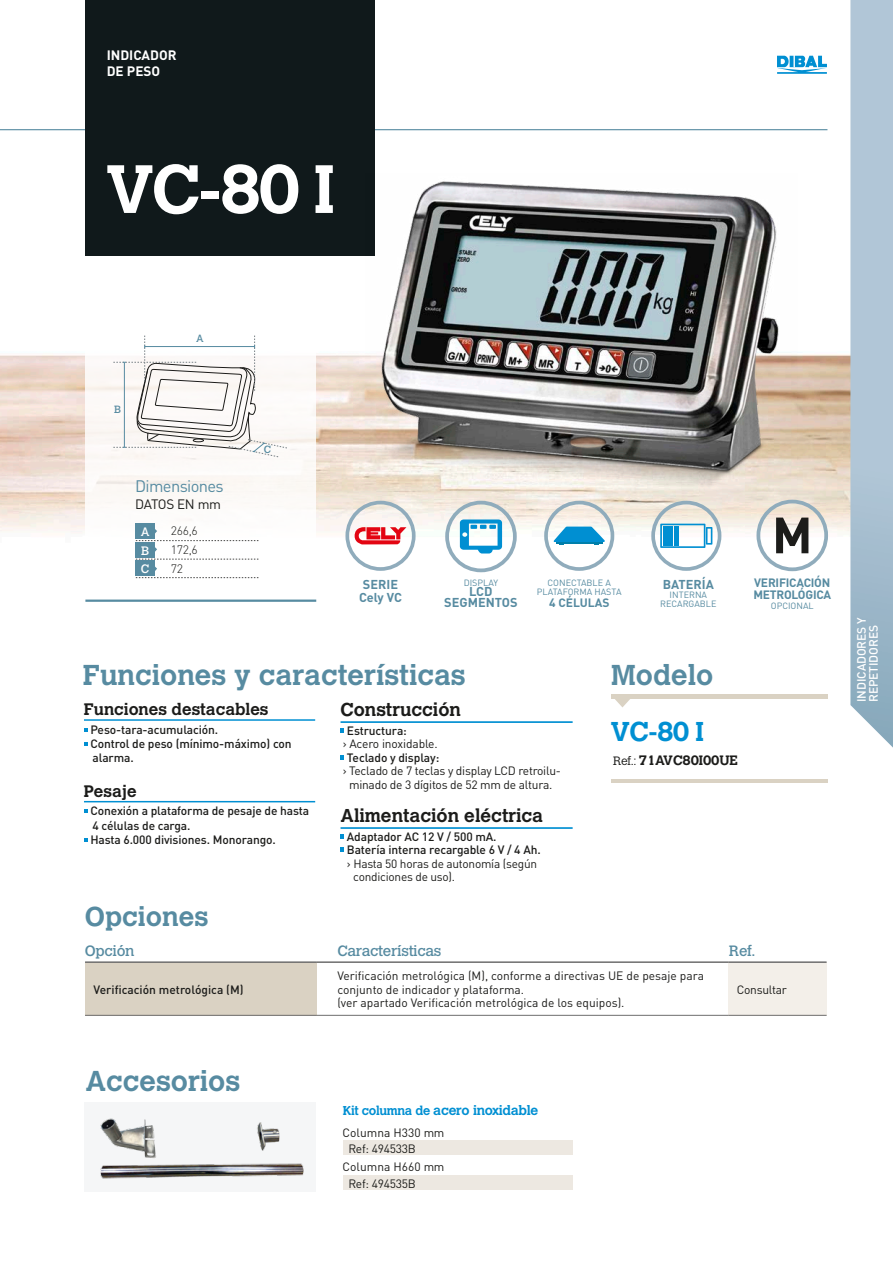
<style>
.page{position:relative;width:893px;height:1263px;background:#fff}
.page>*{position:absolute;margin:0;border:0;box-sizing:border-box;transform-origin:0 0}
.t1{font:700 67.65px "Calvert MT Std";color:#fff}
.t2{font:700 28.5px "Calvert MT Std";color:#578ba1}
.t3{font:700 27px "Calvert MT Std";color:#578ba1}
.t4{font:700 27px "Calvert MT Std";color:#008fd2}
.t5{font:700 18.45px "Calvert MT Std";color:#1c1c1a}
.t6{font:700 16.5px "Calvert MT Std";color:#1c1c1a}
.t7{font:16.5px "DIN";letter-spacing:-.04em;color:#578ba1}
.t8{font:14.85px "Calvert MT Std";letter-spacing:-.02em;color:#578ba1}
.t9{font:700 13.5px "Calvert MT Std";letter-spacing:-.02em;color:#008fd2}
.t10{font:700 13.5px "Calvert MT Std";letter-spacing:-.01em;color:#1c1c1a}
.t11{font:700 13.5px/16.2px "DIN";color:#fff}
.t12{font:13.5px "DIN";letter-spacing:-.025em;color:#1c1c1a}
.t13{font:700 12.75px/12.8px "DIN";color:#578ba1;text-align:center}
.t14{font:300 12.15px/18.9px "DIN";letter-spacing:-.02em;color:#1c1c1a;text-align:justify}
.t15{font:12.15px/18.5px "Calvert MT Std";color:#fff;text-align:justify}
.t16{font:12px/13.2px "DIN";letter-spacing:-.01em;color:#1c1c1a}
.t17{font:500 12px/14.4px "DIN";letter-spacing:-.01em;color:#1c1c1a}
.t18{font:500 12px/12px "DIN";letter-spacing:-.01em;color:#fff}
.t19{font:700 12px/11.7px "DIN";letter-spacing:-.02em;color:#578ba1}
.t20{font:700 12px "DIN";color:#578ba1}
.t21{font:11.85px/13.4px "DIN";letter-spacing:-.02em;color:#1c1c1a}
.t22{font:10.5px "Calvert MT Std";color:#578ba1}
.t23{font:9px/9px "DIN";color:#578ba1;text-align:center}
.s1{font-weight:300;font-size:12px}
.s2{font-size:12.75px}
</style>
<div class="page">
<svg style="left:777px;top:56px;width:50px;height:18px"></svg>
<img style="left:0;top:352px;width:850px;height:218px">
<div style="left:85px;top:284px;width:231px;height:317px;background:#fff"></div>
<hr style="left:84px;top:719px;width:231px;height:2px;background:#008fd2">
<hr style="left:84px;top:801px;width:231px;height:1px;background:#008fd2">
<svg style="left:84px;top:728px;width:4px;height:3px"></svg>
<svg style="left:84px;top:742px;width:4px;height:4px"></svg>
<svg style="left:84px;top:809px;width:4px;height:4px"></svg>
<svg style="left:84px;top:838px;width:4px;height:4px"></svg>
<hr style="left:0;top:129px;width:827px;height:1px;background:#578ba1">
<div style="left:85px;top:0;width:289px;height:255px;background:#10191b"></div>
<hr style="left:85px;top:599px;width:231px;height:3px;background:#578ba1">
<div style="left:343px;top:1140px;width:230px;height:15px;background:#ede8e1"></div>
<div style="left:343px;top:1175px;width:230px;height:15px;background:#ede8e1"></div>
<div style="left:85px;top:962px;width:231px;height:53px;background:#dad2c3"></div>
<div style="left:728px;top:962px;width:99px;height:53px;background:#f3efe9"></div>
<hr style="left:85px;top:1015px;width:231px;height:1px;background:#6e6e6e">
<hr style="left:316px;top:1015px;width:412px;height:1px;background:#6e6e6e">
<hr style="left:728px;top:1015px;width:99px;height:1px;background:#6e6e6e">
<hr style="left:85px;top:961px;width:231px;height:2px;background:#6e6e6e">
<hr style="left:316px;top:961px;width:412px;height:2px;background:#6e6e6e">
<hr style="left:728px;top:961px;width:99px;height:2px;background:#6e6e6e">
<img style="left:365px;top:173px;width:432px;height:327px">
<div style="left:135px;top:524px;width:20px;height:15px;background:#578ba1"></div>
<div style="left:135px;top:542px;width:20px;height:15px;background:#578ba1"></div>
<div style="left:135px;top:561px;width:20px;height:15px;background:#578ba1"></div>
<svg style="left:136px;top:529px;width:122px;height:23px"></svg>
<svg style="left:136px;top:559px;width:122px;height:19px"></svg>
<svg style="left:113px;top:336px;width:175px;height:122px"></svg>
<div style="left:85px;top:1102px;width:231px;height:89px;background:#f5f6f7"></div>
<img style="left:100px;top:1118px;width:204px;height:61px">
<hr style="left:341px;top:721px;width:232px;height:2px;background:#008fd2">
<hr style="left:341px;top:827px;width:232px;height:2px;background:#008fd2">
<svg style="left:341px;top:728px;width:3px;height:4px"></svg>
<svg style="left:341px;top:755px;width:3px;height:4px"></svg>
<svg style="left:341px;top:834px;width:3px;height:4px"></svg>
<svg style="left:341px;top:848px;width:3px;height:4px"></svg>
<svg style="left:615px;top:699px;width:15px;height:8px"></svg>
<div style="left:611px;top:694px;width:217px;height:5px;background:#dad2c3"></div>
<hr style="left:611px;top:780px;width:217px;height:3px;background:#dad2c3">
<svg style="left:850px;top:0;width:43px;height:747px;background:#acc2d3"></svg>
<svg style="left:553px;top:526px;width:52px;height:19px"></svg>
<div style="left:544px;top:501px;width:70px;height:70px;border:4px solid #90acbc;border-radius:50%"></div>
<div style="left:651px;top:501px;width:70px;height:70px;border:4px solid #90acbc;border-radius:50%"></div>
<svg style="left:660px;top:524px;width:52px;height:24px"></svg>
<hr style="left:663px;top:526px;width:4px;height:19px;background:#008fd2">
<div style="left:668px;top:526px;width:5px;height:19px;background:#008fd2"></div>
<hr style="left:674px;top:526px;width:4px;height:19px;background:#008fd2">
<div style="left:345px;top:501px;width:71px;height:70px;border:4px solid #90acbc;border-radius:50%"></div>
<svg style="left:354px;top:526px;width:52px;height:18px"></svg>
<div style="left:445px;top:501px;width:72px;height:71px;border:4px solid #90acbc;border-radius:50%"></div>
<svg style="left:460px;top:519px;width:42px;height:34px"></svg>
<div style="left:756px;top:500px;width:72px;height:71px;border:4px solid #90acbc;border-radius:50%"></div>
<svg style="left:776px;top:518px;width:32px;height:35px"></svg>
<p class="t11" style="left:107px;top:47px;width:71px">INDICADOR<br>DE PESO</p>
<h1 class="t1" style="left:105px;top:146px;width:231px">VC-80 I</h1>
<p class="t22" style="left:114px;top:403px;width:9px">B</p>
<p class="t22" style="left:196px;top:332px;width:9px">A</p>
<h3 class="t7" style="left:135px;top:476px;width:90px">Dimensiones</h3>
<p class="t12" style="left:135px;top:496px;width:87px">DATOS EN mm</p>
<p class="t15" style="left:141px;top:522px;width:10px">A B C</p>
<p class="t14" style="left:171px;top:521px;width:29px">266,6<br>172,6<br>72</p>
<p class="t22" style="left:264px;top:444px;width:9px">C</p>
<p class="t13" style="left:444px;top:586px;width:75px;line-height:10.5px">LCD<br>SEGMENTOS</p>
<p class="t19" style="left:753px;top:576px;width:79px">VERIFICACIÓN<br>METROLÓGICA</p>
<p class="t13" style="left:663px;top:577px;width:53px">BATERÍA</p>
<p class="t23" style="left:660px;top:590px;width:58px">INTERNA<br>RECARGABLE</p>
<p class="t23" style="left:537px;top:578px;width:86px">CONECTABLE A<br>PLATAFORMA HASTA</p>
<p class="t20" style="left:549px;top:594px;width:62px">4 CÉLULAS</p>
<p class="t13" style="left:359px;top:577px;width:45px">SERIE<br>Cely VC</p>
<p class="t23" style="left:464px;top:578px;width:36px">DISPLAY</p>
<p class="t23" style="left:771px;top:601px;width:44px">OPCIONAL</p>
<h2 class="t2" style="left:83px;top:656px;width:384px">Funciones y características</h2>
<h3 class="t6" style="left:84px;top:699px;width:186px">Funciones destacables</h3>
<p class="t17" style="left:90px;top:722px;width:203px">Peso-tara-acumulación.<br>Control de peso (mínimo-máximo) con alarma.</p>
<h3 class="t6" style="left:84px;top:780px;width:54px">Pesaje</h3>
<p class="t17" style="left:90px;top:803px;width:220px">Conexión a plataforma de pesaje de hasta<br>4 células de carga.<br>Hasta 6.000 divisiones. Monorango.</p>
<h3 class="t3" style="left:85px;top:899px;width:125px">Opciones</h3>
<h3 class="t5" style="left:341px;top:698px;width:122px">Construcción</h3>
<p class="t17" style="left:347px;top:723px;width:61px">Estructura:</p>
<p class="t16" style="left:343px;top:737px;width:97px">› Acero inoxidable.</p>
<p class="t17" style="left:347px;top:750px;width:94px">Teclado y display:</p>
<p class="t16" style="left:343px;top:764px;width:220px;text-align:center">› Teclado de 7 teclas y display LCD retroilu&shy;minado de 3 dígitos de 52 mm de altura.</p>
<h3 class="t5" style="left:341px;top:804px;width:204px">Alimentación eléctrica</h3>
<p class="t17" style="left:347px;top:829px;width:195px;line-height:13.5px">Adaptador AC 12 V / 500 mA.<br>Batería interna recargable 6 V / 4 Ah.</p>
<p class="t21" style="left:353px;top:856px;width:185px;text-indent:-6px">› Hasta 50 horas de autonomía (según condiciones de uso).</p>
<h2 class="t2" style="left:611px;top:656px;width:104px">Modelo</h2>
<h3 class="t4" style="left:611px;top:714px;width:95px">VC-80 I</h3>
<p class="t10" style="left:613px;top:751px;width:126px"><span class="s1">Ref.:</span> 71AVC80I00UE</p>
<p class="t8" style="left:85px;top:942px;width:51px">Opción</p>
<p class="t8" style="left:337px;top:942px;width:106px">Características</p>
<p class="t8" style="left:729px;top:942px;width:28px">Ref.</p>
<p class="t17" style="left:94px;top:982px;width:152px">Verificación metrológica (M)</p>
<h2 class="t2" style="left:85px;top:1063px;width:156px">Accesorios</h2>
<p class="t16" style="left:337px;top:969px;width:368px">Verificación metrológica (M), conforme a directivas UE de pesaje para conjunto de indicador y plataforma.<br>(ver apartado Verificación metrológica de los equipos).</p>
<p class="t16" style="left:737px;top:982px;width:52px">Consultar</p>
<p class="t9" style="left:343px;top:1101px;width:197px"><span class="s2">Kit columna de</span> acero inoxidable</p>
<p class="t16" style="left:348px;top:1142px;width:69px">Ref: 494533B</p>
<p class="t16" style="left:348px;top:1177px;width:69px">Ref: 494535B</p>
<p class="t16" style="left:343px;top:1126px;width:103px">Columna H330 mm</p>
<p class="t16" style="left:343px;top:1160px;width:103px">Columna H660 mm</p>
<p class="t18" style="left:855px;top:702px;width:86px;rotate:-90deg">INDICADORES Y<br>REPETIDORES</p>
</div>
